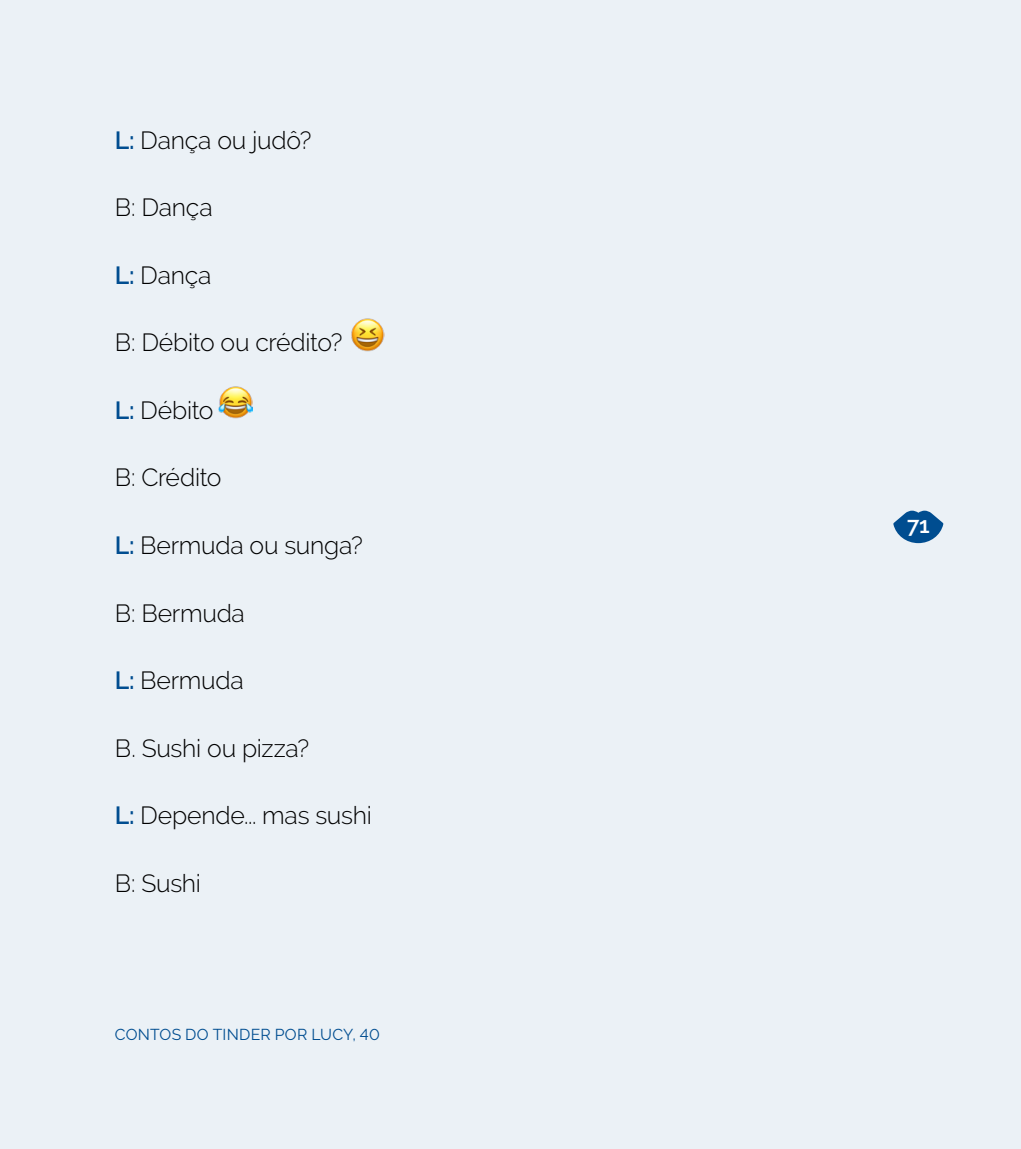
<style>
.page{position:relative;width:1021px;height:1149px;background:#fff}
.page>*{position:absolute;margin:0;border:0;box-sizing:border-box;transform-origin:0 0}
.t1{font:300 24.75px "Raleway";letter-spacing:-.01em;color:#000}
.t2{font:600 22.5px "Raleway";color:#fff}
.t3{font:15.75px "Raleway";letter-spacing:.02em;color:#004d90}
.s1{font-weight:600;color:#004d90}
</style>
<div class="page">
<div style="left:0;top:0;width:1020px;height:1148px;background:#ebf1f6"></div>
<img style="left:351px;top:318px;width:34px;height:33px">
<img style="left:218px;top:386px;width:34px;height:33px">
<svg style="left:893px;top:510px;width:50px;height:33px"></svg>
<p class="t1" style="left:115px;top:125px;width:198px"><span class="s1">L:</span> Dança ou judô?</p>
<p class="t1" style="left:115px;top:193px;width:99px">B: Dança</p>
<p class="t1" style="left:115px;top:260px;width:98px"><span class="s1">L:</span> Dança</p>
<p class="t1" style="left:115px;top:328px;width:229px">B: Débito ou crédito?</p>
<p class="t1" style="left:115px;top:395px;width:100px"><span class="s1">L:</span> Débito</p>
<p class="t1" style="left:115px;top:463px;width:108px">B: Crédito</p>
<p class="t1" style="left:115px;top:530px;width:249px"><span class="s1">L:</span> Bermuda ou sunga?</p>
<p class="t1" style="left:115px;top:598px;width:131px">B: Bermuda</p>
<p class="t1" style="left:115px;top:665px;width:130px"><span class="s1">L:</span> Bermuda</p>
<p class="t1" style="left:115px;top:733px;width:196px">B. Sushi ou pizza?</p>
<p class="t1" style="left:115px;top:800px;width:258px"><span class="s1">L:</span> Depende... mas sushi</p>
<p class="t1" style="left:115px;top:868px;width:88px">B: Sushi</p>
<p class="t3" style="left:115px;top:1025px;width:266px">CONTOS DO TINDER POR LUCY, 40</p>
<p class="t2" style="left:907px;top:512px;width:24px">71</p>
</div>
